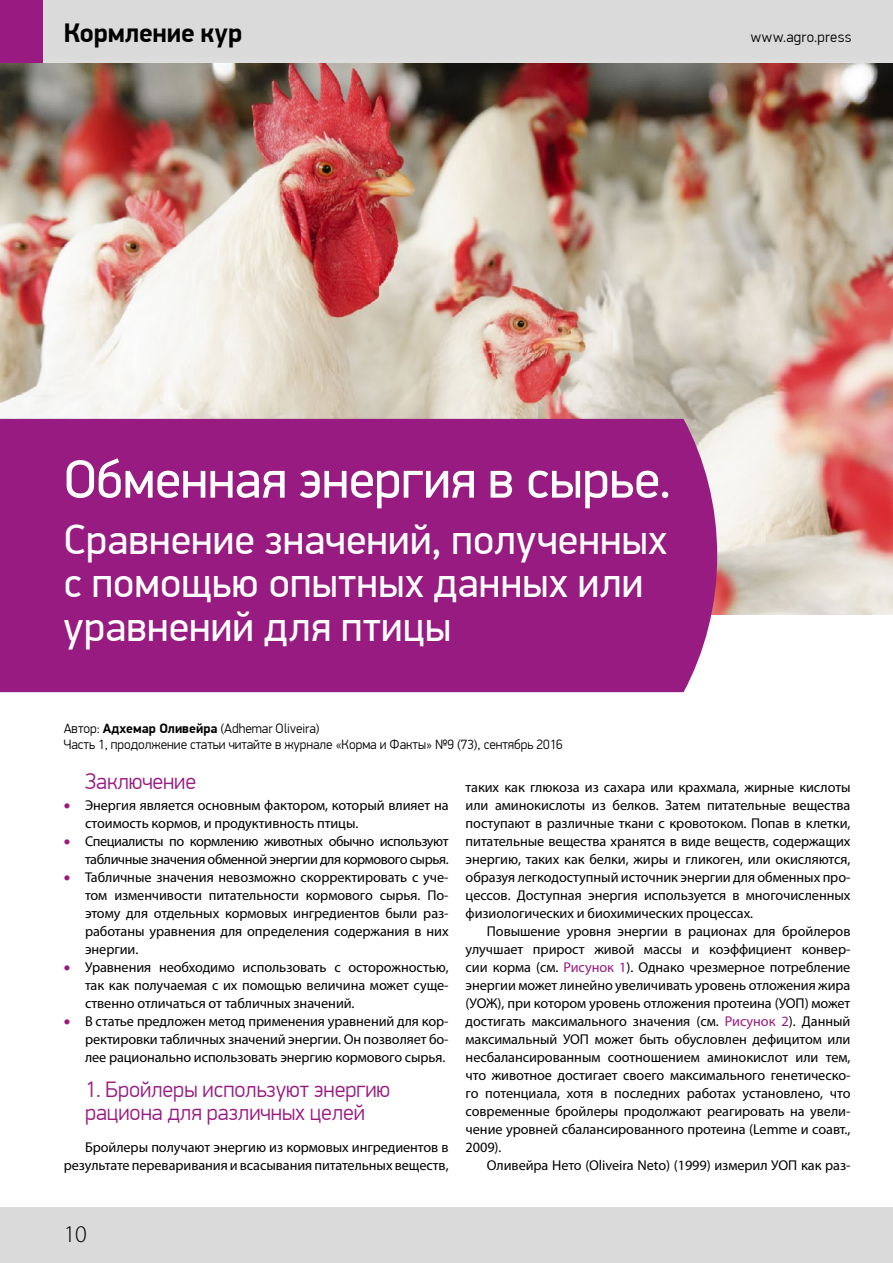
<style>
.page{position:relative;width:893px;height:1263px;background:#fff}
.page>*{position:absolute;margin:0;border:0;box-sizing:border-box;transform-origin:0 0}
.t1{font:54px "PF Din Display Pro";letter-spacing:-.005em;color:#fff}
.t2{font:42px/43.5px "PF Din Display Pro";letter-spacing:.005em;color:#fff}
.t3{font:700 27px "PF Din Display Pro";letter-spacing:-.01em;color:#000}
.t4{font:300 24px "Myriad Pro";color:#000}
.t5{font:300 22.5px/22.5px "PF Din Display Pro";color:#991a81}
.t6{font:300 15px "PF Din Display Pro";letter-spacing:.025em;color:#000}
.t7{font:14.25px/18px "Myriad Pro";letter-spacing:-.005em;color:#000;text-align:justify}
.t8{font:14.25px/18px "Myriad Pro";letter-spacing:-.03em;color:#000;text-align:right}
.t9{font:300 13.5px/16.2px "PF Din Display Pro";color:#000}
.s1{font-weight:700}
.s2{color:#991a81}
</style>
<div class="page">
<div style="left:0;top:1208px;width:893px;height:55px;background:#dadada"></div>
<div style="left:0;top:0;width:893px;height:64px;background:#dadada"></div>
<div style="left:0;top:0;width:43px;height:64px;background:#991a81"></div>
<img style="left:0;top:64px;width:893px;height:550px">
<div style="left:0;top:419px;width:717px;height:273px;background:#971b80"></div>
<h3 class="t3" style="left:64px;top:17px;width:180px">Кормление кур</h3>
<p class="t6" style="left:751px;top:28px;width:102px">www.agro.press</p>
<h1 class="t1" style="left:64px;top:447px;width:609px">Обменная энергия в сырье.</h1>
<h2 class="t2" style="left:64px;top:518px;width:605px">Сравнение значений, полученных с помощью опытных данных или уравнений для птицы</h2>
<p class="t9" style="left:64px;top:720px;width:500px">Автор: <span class="s1">Адхемар Оливейра</span> (Adhemar Oliveira)<br>Часть 1, продолжение статьи читайте в журнале «Корма и Факты» №9 (73), сентябрь 2016</p>
<h3 class="t5" style="left:85px;top:770px;width:113px">Заключение</h3>
<p class="t7" style="left:85px;top:796px;width:365px;text-indent:-21px"><span class="s2">•</span> Энергия является основным фактором, который влияет на стоимость кормов, и продуктивность птицы.</p>
<p class="t8" style="left:64px;top:832px;width:386px"><span class="s2">•</span> Специалисты по кормлению животных обычно используют табличные значения обменной энергии для кормового сырья.</p>
<p class="t7" style="left:85px;top:868px;width:365px;text-indent:-21px"><span class="s2">•</span> Табличные значения невозможно скорректировать с уче&shy;том изменчивости питательности кормового сырья. По&shy;этому для отдельных кормовых ингредиентов были раз&shy;работаны уравнения для определения содержания в них энергии.</p>
<p class="t7" style="left:85px;top:958px;width:365px;text-indent:-21px"><span class="s2">•</span> Уравнения необходимо использовать с осторожностью, так как получаемая с их помощью величина может суще&shy;ственно отличаться от табличных значений.</p>
<p class="t7" style="left:85px;top:1012px;width:365px;text-indent:-21px"><span class="s2">•</span> В статье предложен метод применения уравнений для кор&shy;ректировки табличных значений энергии. Он позволяет бо&shy;лее рационально использовать энергию кормового сырья.</p>
<h3 class="t5" style="left:85px;top:1079px;width:307px">1. Бройлеры используют энергию рациона для различных целей</h3>
<p class="t7" style="left:64px;top:1138px;width:386px;text-align:right">Бройлеры получают энергию из кормовых ингредиентов в результате переваривания и всасывания питательных веществ,</p>
<p class="t7" style="left:466px;top:778px;width:386px">таких как глюкоза из сахара или крахмала, жирные кислоты или аминокислоты из белков. Затем питательные вещества поступают в различные ткани с кровотоком. Попав в клетки, питательные вещества хранятся в виде веществ, содержащих энергию, таких как белки, жиры и гликоген, или окисляются, образуя легкодоступный источник энергии для обменных про&shy;цессов. Доступная энергия используется в многочисленных физиологических и биохимических процессах.</p>
<p class="t7" style="left:466px;top:922px;width:386px;text-indent:21px">Повышение уровня энергии в рационах для бройлеров улучшает прирост живой массы и коэффициент конвер&shy;сии корма (см. <span class="s2">Рисунок 1</span>). Однако чрезмерное потребление энергии может линейно увеличивать уровень отложения жира (УОЖ), при котором уровень отложения протеина (УОП) может достигать максимального значения (см. <span class="s2">Рисунок 2</span>). Данный максимальный УОП может быть обусловлен дефицитом или несбалансированным соотношением аминокислот или тем, что животное достигает своего максимального генетическо&shy;го потенциала, хотя в последних работах установлено, что современные бройлеры продолжают реагировать на увели&shy;чение уровней сбалансированного протеина (Lemme и соавт., 2009).</p>
<p class="t7" style="left:487px;top:1156px;width:365px">Оливейра Нето (Oliveira Neto) (1999) измерил УОП как раз-</p>
<h3 class="t4" style="left:64px;top:1219px;width:25px">10</h3>
</div>
